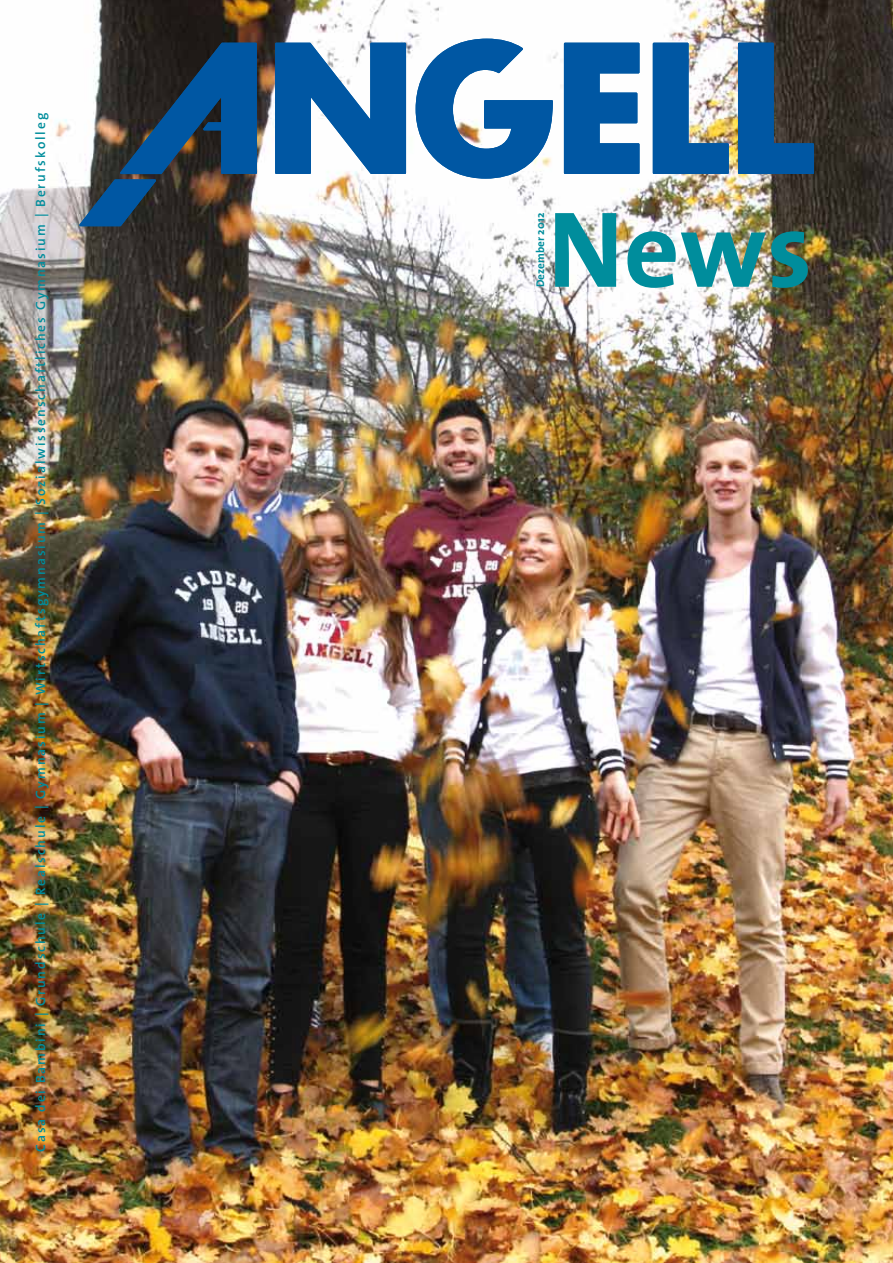
<style>
.page{position:relative;width:893px;height:1263px;background:#fff}
.page>*{position:absolute;margin:0;border:0;box-sizing:border-box;transform-origin:0 0}
.t1{font:700 109.05px "The Sans";color:#008d9c}
.t2{font:600 13.5px "The Sans";letter-spacing:.14em;color:#008d9c}
.t3{font:700 11.25px "The Sans";color:#008d9c}
</style>
<div class="page">
<img style="left:0;top:0;width:893px;height:1263px">
<img style="left:79px;top:39px;width:735px;height:187px">
<p class="t2" style="left:29px;top:1152px;width:1040px;rotate:-90deg">Casa dei Bambini | Grundschule | Realschule | Gymnasium | Wirtschaftsgymnasium | Sozialwissenschaftliches Gymnasium | Berufskolleg</p>
<p class="t3" style="left:531px;top:287px;width:75px;rotate:-90deg">Dezember 2012</p>
<h1 class="t1" style="left:547px;top:159px;width:266px">News</h1>
</div>
